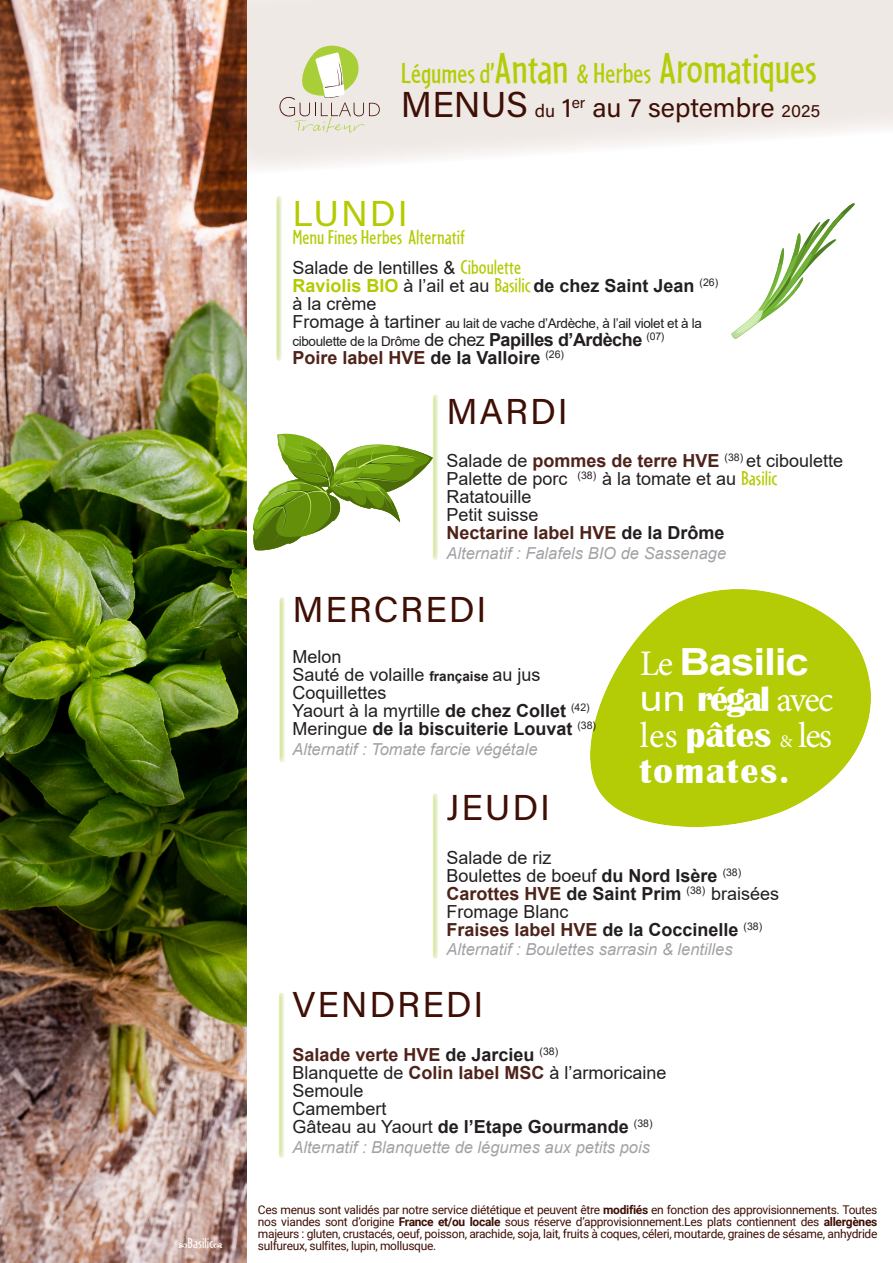
<style>
.page{position:relative;width:893px;height:1263px;background:#fff}
.page>*{position:absolute;margin:0;border:0;box-sizing:border-box;transform-origin:0 0}
.t1{font:45px "Cafeteria";letter-spacing:-.005em;color:#b3cc05}
.t2{font:700 37.5px "Arial";letter-spacing:-.03em;color:#fff;scale:1.13 1}
.t3{font:36px "Acumin Pro";letter-spacing:.05em;color:#3f0f05}
.t4{font:700 36px "Britannic";letter-spacing:.05em;color:#fff}
.t5{font:36px "Minion Pro";letter-spacing:-.025em;color:#fff}
.t6{font:36px "Acumin Pro";letter-spacing:.05em;color:#b4ca01}
.t7{font:27px "Acumin Pro";color:#3f0f05}
.t8{font:21px "Cafeteria";color:#b3cc05}
.Menu{font:18px/18px "Arial";color:#231f20}
.Menu-2{font:700 18px "Arial";color:#4f231a}
.Menu-3{font:700 18px "Arial";color:#231f20}
.Alternatif{font:italic 16.5px "Arial";color:#a1a3a6}
.Menu-4{font:15px "Cafeteria";color:#fff}
.Menu-5{font:13.5px/18px "Arial";letter-spacing:-.025em;color:#231f20}
.t9{font:12px/12px "Roboto";letter-spacing:-.025em;color:#3f0f05;text-align:justify}
.s1{font-size:30px}
.s2{font-size:27px}
.s3{font-size:36px}
.s4{font-size:18px}
.s5{color:#b4ca01}
.s6{font-family:"Cafeteria";font-size:21px;color:#b4ca01}
.s7{font-weight:400}
.s8{font-family:"Cafeteria";font-weight:400;font-size:21px;color:#b4ca01}
.s9{font-weight:700;font-size:18px}
.s10{color:#231f20}
.s11{font-weight:700;color:#4f231a}
.s12{font-weight:700;font-size:13.5px}
.s13{font-weight:700}
.s14{font-weight:400;color:#231f20}
.s15{font-family:"Minion Pro";font-weight:400;font-size:36px}
.s16{font-family:"Arial";font-weight:400}
.s17{font-family:"Minion Pro";font-weight:400}
.s18{font-family:"Britannic";font-weight:700}
</style>
<div class="page">
<img style="left:591px;top:589px;width:279px;height:237px">
<svg style="left:247px;top:0;width:646px;height:168px;fill:#efe9e6"></svg>
<img style="left:0;top:0;width:247px;height:1263px">
<svg style="left:433px;top:394px;width:6px;height:166px"></svg>
<svg style="left:276px;top:196px;width:7px;height:165px"></svg>
<svg style="left:279px;top:597px;width:7px;height:166px"></svg>
<svg style="left:433px;top:793px;width:6px;height:166px"></svg>
<svg style="left:279px;top:992px;width:6px;height:166px"></svg>
<svg style="left:253px;top:430px;width:180px;height:121px"></svg>
<svg style="left:731px;top:203px;width:124px;height:136px"></svg>
<svg style="left:279px;top:41px;width:101px;height:92px;background:#e1e1c7"></svg>
<svg style="left:179px;top:1243px;width:8px;height:5px"></svg>
<svg style="left:214px;top:1243px;width:8px;height:5px"></svg>
<p class="t1" style="left:401px;top:40px;width:417px"><span class="s1">Légumes d’</span>Antan <span class="s2">&amp;</span> <span class="s1">Herbes</span> Aromatiques</p>
<p class="t7" style="left:401px;top:89px;width:421px"><span class="s3">MENUS</span> <span class="s4">du</span> 1<sup>er</sup> au 7 septembre <span class="s4">2025</span></p>
<p class="t6" style="left:292px;top:189px;width:117px">LUNDI</p>
<p class="t8" style="left:292px;top:224px;width:174px">Menu Fines Herbes <span class="s5">Alternatif</span></p>
<p class="Menu" style="left:292px;top:259px;width:230px">Salade de lentilles &amp; <span class="s6">Ciboulette</span></p>
<p class="Menu-3" style="left:292px;top:273px;width:427px"><span class="s5">Raviolis BIO</span> <span class="s7">à l’ail et au</span> <span class="s8">Basilic</span>de chez Saint Jean <sup>(26)</sup></p>
<p class="Menu" style="left:292px;top:295px;width:86px">à la crème</p>
<p class="Menu-5" style="left:292px;top:314px;width:411px"><span class="s4">Fromage à tartiner</span> au lait de vache d’Ardèche, à l’ail violet et à la ciboulette de la Drôme <span class="s4">de chez</span> <span class="s9">Papilles d’Ardèche</span> <sup>(07)</sup></p>
<p class="Menu-2" style="left:292px;top:345px;width:273px">Poire label HVE <span class="s10">de la Valloire</span> <sup>(26)</sup></p>
<p class="t3" style="left:446px;top:387px;width:123px">MARDI</p>
<p class="Menu" style="left:446px;top:451px;width:398px">Salade de <span class="s11">pommes de terre HVE</span> <sup>(38)</sup> et ciboulette<br>Palette de porc <sup>(38)</sup> à la tomate et au <span class="s6">Basilic</span></p>
<p class="Menu" style="left:446px;top:487px;width:87px">Ratatouille</p>
<p class="Menu" style="left:446px;top:505px;width:94px">Petit suisse</p>
<p class="Menu-2" style="left:446px;top:520px;width:280px">Nectarine label HVE <span class="s10">de la Drôme</span></p>
<p class="Alternatif" style="left:446px;top:542px;width:281px">Alternatif : Falafels BIO de Sassenage</p>
<p class="t3" style="left:292px;top:584px;width:196px">MERCREDI</p>
<p class="Menu" style="left:292px;top:648px;width:51px">Melon</p>
<p class="Menu" style="left:292px;top:666px;width:250px">Sauté de volaille <span class="s12">française</span> au jus</p>
<p class="Menu" style="left:292px;top:684px;width:96px">Coquillettes</p>
<p class="Menu" style="left:292px;top:702px;width:299px">Yaourt à la myrtille <span class="s13">de chez Collet</span> <sup>(42)</sup></p>
<p class="Menu-3" style="left:292px;top:716px;width:305px"><span class="s7">Meringue</span> de la biscuiterie Louvat <sup>(38)</sup></p>
<p class="Alternatif" style="left:292px;top:738px;width:247px">Alternatif : Tomate farcie végétale</p>
<p class="t3" style="left:446px;top:782px;width:105px">JEUDI</p>
<p class="Menu" style="left:446px;top:848px;width:107px">Salade de riz</p>
<p class="Menu" style="left:446px;top:866px;width:296px">Boulettes de boeuf <span class="s13">du Nord Isère</span> <sup>(38)</sup></p>
<p class="Menu-2" style="left:446px;top:880px;width:334px">Carottes HVE <span class="s10">de Saint Prim</span> <sup>(38)</sup> <span class="s14">braisées</span></p>
<p class="Menu" style="left:446px;top:902px;width:124px">Fromage Blanc</p>
<p class="Menu-2" style="left:446px;top:916px;width:317px">Fraises label HVE <span class="s10">de la Coccinelle</span> <sup>(38)</sup></p>
<p class="Alternatif" style="left:446px;top:939px;width:288px">Alternatif : Boulettes sarrasin &amp; lentilles</p>
<p class="t3" style="left:292px;top:980px;width:193px">VENDREDI</p>
<p class="Menu-2" style="left:292px;top:1042px;width:267px">Salade verte HVE <span class="s10">de Jarcieu</span> <sup>(38)</sup></p>
<p class="Menu" style="left:292px;top:1064px;width:376px">Blanquette de <span class="s11">Colin label MSC</span> à l’armoricaine</p>
<p class="Menu" style="left:292px;top:1082px;width:73px">Semoule</p>
<p class="Menu" style="left:292px;top:1100px;width:96px">Camembert</p>
<p class="Menu-3" style="left:292px;top:1114px;width:362px"><span class="s7">Gâteau au Yaourt</span> de l’Etape Gourmande <sup>(38)</sup></p>
<p class="Alternatif" style="left:292px;top:1137px;width:359px">Alternatif : Blanquette de légumes aux petits pois</p>
<p class="t2" style="left:640px;top:636px;width:151px"><span class="s15">Le</span> Basilic</p>
<p class="t4" style="left:640px;top:679px;width:195px"><span class="s16">un</span> régal <span class="s17">avec</span></p>
<p class="t5" style="left:640px;top:712px;width:194px">les <span class="s18">pâtes</span> <span class="s4">&amp;</span> les</p>
<p class="t4" style="left:640px;top:751px;width:151px">tomates.</p>
<p class="t9" style="left:258px;top:1203px;width:621px">Ces menus sont validés par notre service diététique et peuvent être <span class="s13">modifiés</span> en fonction des approvisionnements. Toutes nos viandes sont d’origine <span class="s13">France et/ou locale</span> sous réserve d’approvisionnement.Les plats contiennent des <span class="s13">allergènes </span>majeurs : gluten, crustacés, oeuf, poisson, arachide, soja, lait, fruits à coques, céleri, moutarde, graines de sésame, anhydride</p>
<p class="Menu-4" style="left:188px;top:1233px;width:27px">Basilic</p>
<p class="t9" style="left:258px;top:1239px;width:180px">sulfureux, sulfites, lupin, mollusque.</p>
</div>
